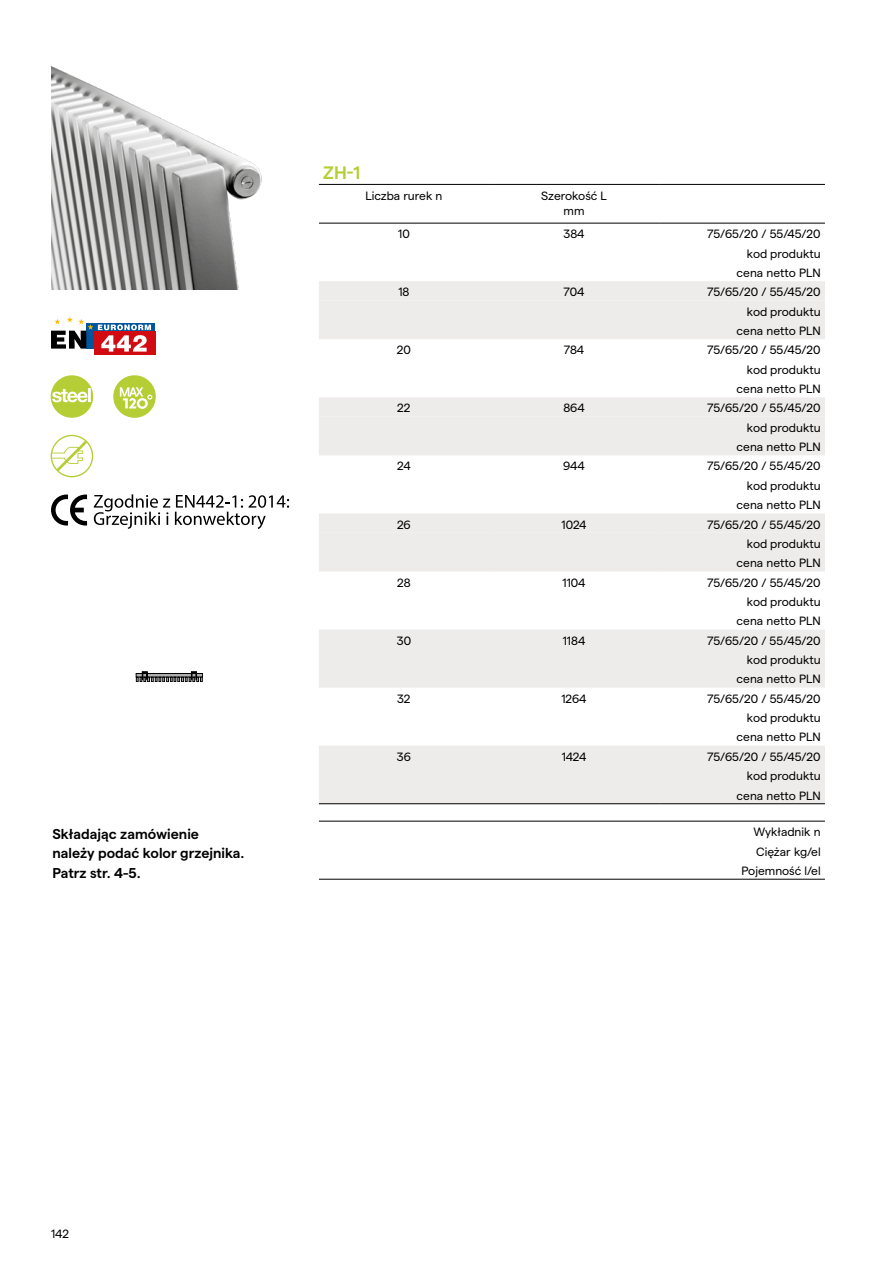
<style>
.page{position:relative;width:893px;height:1263px;background:#fff}
.page>*{position:absolute;margin:0;border:0;box-sizing:border-box;transform-origin:0 0}
.t1{font:600 18px "Matter";color:#b6ce35}
.t2{font:600 14.25px/19.5px "Matter";color:#000}
.t3{font:12px/19.4px "Matter";color:#000;text-align:right}
</style>
<div class="page">
<div style="left:86px;top:324px;width:69px;height:25px;background:#00569d"></div>
<div style="left:94px;top:331px;width:61px;height:23px;background:#d20a11"></div>
<svg style="left:51px;top:317px;width:100px;height:35px"></svg>
<svg style="left:51px;top:494px;width:36px;height:31px"></svg>
<svg style="left:94px;top:494px;width:195px;height:35px"></svg>
<img style="left:51px;top:66px;width:211px;height:223px">
<div style="left:319px;top:281px;width:506px;height:20px;background:#eeeceb"></div>
<svg style="left:319px;top:301px;width:506px;height:502px;fill:#eeeceb"></svg>
<hr style="left:319px;top:223px;width:170px;height:1px;background:#000">
<hr style="left:489px;top:223px;width:170px;height:1px;background:#000">
<hr style="left:659px;top:223px;width:166px;height:1px;background:#000">
<hr style="left:319px;top:184px;width:170px;height:1px;background:#000">
<hr style="left:489px;top:184px;width:170px;height:1px;background:#000">
<hr style="left:659px;top:184px;width:166px;height:1px;background:#000">
<hr style="left:319px;top:803px;width:170px;height:1px;background:#000">
<hr style="left:489px;top:803px;width:170px;height:1px;background:#000">
<hr style="left:659px;top:803px;width:166px;height:1px;background:#000">
<hr style="left:319px;top:821px;width:506px;height:1px;background:#000">
<hr style="left:319px;top:879px;width:506px;height:1px;background:#000">
<div style="left:136px;top:673px;width:67px;height:4px;border:1px solid #000"></div>
<svg style="left:136px;top:671px;width:66px;height:11px"></svg>
<svg style="left:51px;top:435px;width:42px;height:42px"></svg>
<div style="left:113px;top:375px;width:43px;height:43px;background:#b6ce35;border-radius:50%"></div>
<svg style="left:120px;top:387px;width:32px;height:22px"></svg>
<svg style="left:51px;top:375px;width:42px;height:43px"></svg>
<p class="t2" style="left:53px;top:823px;width:194px">Składając zamówienie należy podać kolor grzejnika.<br>Patrz str. 4-5.</p>
<h1 class="t1" style="left:323px;top:160px;width:39px">ZH-1</h1>
<p class="t3" style="left:365px;top:185px;width:78px">Liczba rurek n</p>
<p class="t3" style="left:541px;top:186px;width:67px;line-height:15.6px;text-align:center">Szerokość L mm</p>
<p class="t3" style="left:398px;top:223px;width:13px">10</p>
<p class="t3" style="left:563px;top:223px;width:23px">384</p>
<p class="t3" style="left:707px;top:223px;width:115px">75/65/20 / 55/45/20 kod produktu<br>cena netto PLN</p>
<p class="t3" style="left:398px;top:281px;width:13px">18</p>
<p class="t3" style="left:564px;top:281px;width:22px">704</p>
<p class="t3" style="left:707px;top:281px;width:115px">75/65/20 / 55/45/20 kod produktu<br>cena netto PLN</p>
<p class="t3" style="left:397px;top:339px;width:16px">20</p>
<p class="t3" style="left:564px;top:339px;width:22px">784</p>
<p class="t3" style="left:707px;top:339px;width:115px">75/65/20 / 55/45/20 kod produktu<br>cena netto PLN</p>
<p class="t3" style="left:397px;top:397px;width:15px">22</p>
<p class="t3" style="left:563px;top:397px;width:23px">864</p>
<p class="t3" style="left:707px;top:397px;width:115px">75/65/20 / 55/45/20 kod produktu<br>cena netto PLN</p>
<p class="t3" style="left:397px;top:456px;width:15px">24</p>
<p class="t3" style="left:563px;top:456px;width:23px">944</p>
<p class="t3" style="left:707px;top:456px;width:115px">75/65/20 / 55/45/20 kod produktu<br>cena netto PLN</p>
<p class="t3" style="left:397px;top:514px;width:15px">26</p>
<p class="t3" style="left:562px;top:514px;width:27px">1024</p>
<p class="t3" style="left:707px;top:514px;width:115px">75/65/20 / 55/45/20 kod produktu<br>cena netto PLN</p>
<p class="t3" style="left:397px;top:572px;width:15px">28</p>
<p class="t3" style="left:562px;top:572px;width:25px">1104</p>
<p class="t3" style="left:707px;top:572px;width:115px">75/65/20 / 55/45/20 kod produktu<br>cena netto PLN</p>
<p class="t3" style="left:397px;top:630px;width:16px">30</p>
<p class="t3" style="left:563px;top:630px;width:24px">1184</p>
<p class="t3" style="left:707px;top:630px;width:115px">75/65/20 / 55/45/20 kod produktu<br>cena netto PLN</p>
<p class="t3" style="left:397px;top:688px;width:15px">32</p>
<p class="t3" style="left:561px;top:688px;width:27px">1264</p>
<p class="t3" style="left:707px;top:688px;width:115px">75/65/20 / 55/45/20 kod produktu<br>cena netto PLN</p>
<p class="t3" style="left:397px;top:746px;width:16px">36</p>
<p class="t3" style="left:562px;top:746px;width:26px">1424</p>
<p class="t3" style="left:707px;top:746px;width:115px">75/65/20 / 55/45/20 kod produktu<br>cena netto PLN</p>
<p class="t3" style="left:741px;top:821px;width:81px">Wykładnik n<br>Ciężar kg/el<br>Pojemność l/el</p>
<p class="t3" style="left:51px;top:1223px;width:20px">142</p>
</div>
